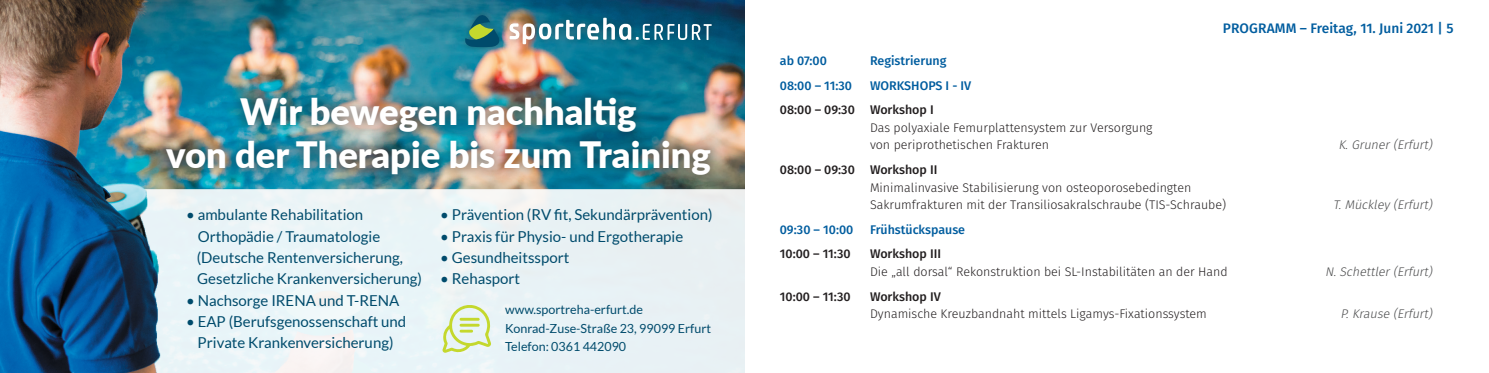
<style>
.page{position:relative;width:1489px;height:373px;background:#fff}
.page>*{position:absolute;margin:0;border:0;box-sizing:border-box;transform-origin:0 0}
.t1{font:900 36.25px/43.5px "Lato";color:#fff;text-align:center}
.t2{font:15px/21.2px "Lato";color:#004b6c}
.t3{font:500 13.75px "Fira Sans";color:#015d9f}
.t4{font:300 12.5px/17.5px "Fira Sans";color:#231f20}
.Programmheadline{font:500 12.5px "Fira Sans";color:#231f20}
.t5{font:12.5px/18.5px "Lato";color:#004b6c}
.Programmheadline-2{font:500 12.5px "Fira Sans";color:#015d9f}
.t6{font:italic 300 12.5px "Fira Sans";color:#4b4c4d}
</style>
<div class="page">
<img style="left:191px;top:0;width:553px;height:189px">
<svg style="left:191px;top:189px;width:553px;height:183px"></svg>
<div style="left:155px;top:85px;width:566px;height:101px;background:#231f20;opacity:.7"></div>
<img style="left:0;top:0;width:191px;height:372px">
<div style="left:458px;top:9px;width:260px;height:45px;background:#231f20;opacity:.4"></div>
<svg style="left:509px;top:18px;width:202px;height:26px"></svg>
<svg style="left:464px;top:14px;width:37px;height:33px"></svg>
<svg style="left:442px;top:302px;width:51px;height:50px"></svg>
<p class="t1" style="left:166px;top:88px;width:546px">Wir bewegen nachhaltig<br>von der Therapie bis zum Training</p>
<p class="t2" style="left:197px;top:204px;width:227px;text-indent:-11px">• ambulante Rehabilitation<br>Orthopädie / Traumatologie (Deutsche Rentenversicherung,<br>Gesetzliche Krankenversicherung)</p>
<p class="t2" style="left:186px;top:289px;width:215px">• Nachsorge IRENA und T-RENA</p>
<p class="t2" style="left:186px;top:310px;width:222px;text-align:center">• EAP (Berufsgenossenschaft und<br>Private Krankenversicherung)</p>
<p class="t5" style="left:505px;top:299px;width:207px">www.sportreha-erfurt.de<br>Konrad-Zuse-Straße 23, 99099 Erfurt<br>Telefon: 0361 442090</p>
<p class="t2" style="left:440px;top:204px;width:274px">• Prävention (RV fit, Sekundärprävention)</p>
<p class="t2" style="left:440px;top:225px;width:244px">• Praxis für Physio- und Ergotherapie</p>
<p class="t2" style="left:440px;top:246px;width:130px">• Gesundheitssport</p>
<p class="t2" style="left:440px;top:267px;width:81px">• Rehasport</p>
<p class="Programmheadline-2" style="left:780px;top:50px;width:48px">ab 07:00</p>
<p class="Programmheadline-2" style="left:870px;top:50px;width:78px">Registrierung</p>
<p class="Programmheadline-2" style="left:780px;top:75px;width:74px">08:00 – 11:30</p>
<p class="Programmheadline-2" style="left:870px;top:75px;width:103px">WORKSHOPS I - IV</p>
<p class="Programmheadline" style="left:780px;top:100px;width:155px">08:00 – 09:30 Workshop I</p>
<p class="t4" style="left:870px;top:118px;width:284px">Das polyaxiale Femurplattensystem zur Versorgung von periprothetischen Frakturen</p>
<p class="t3" style="left:1222px;top:17px;width:232px">PROGRAMM – Freitag, 11. Juni 2021 | 5</p>
<p class="t6" style="left:1338px;top:136px;width:98px">K.Gruner(Erfurt)</p>
<p class="Programmheadline" style="left:780px;top:159px;width:159px">08:00 – 09:30 Workshop II</p>
<p class="t4" style="left:870px;top:178px;width:357px">Minimalinvasive Stabilisierung von osteoporosebedingten<br>Sakrumfrakturen mit der Transiliosakralschraube (TIS-Schraube)</p>
<p class="t6" style="left:1332px;top:195px;width:104px">T.Mückley (Erfurt)</p>
<p class="Programmheadline-2" style="left:780px;top:219px;width:75px">09:30 – 10:00</p>
<p class="Programmheadline-2" style="left:870px;top:219px;width:97px">Frühstückspause</p>
<p class="Programmheadline" style="left:780px;top:243px;width:72px">10:00 – 11:30</p>
<p class="Programmheadline" style="left:870px;top:243px;width:73px">Workshop III</p>
<p class="t4" style="left:870px;top:262px;width:359px">Die „all dorsal“ Rekonstruktion bei SL-Instabilitäten an der Hand</p>
<p class="t6" style="left:1324px;top:262px;width:112px">N.Schettler(Erfurt)</p>
<p class="Programmheadline" style="left:780px;top:285px;width:72px">10:00 – 11:30</p>
<p class="Programmheadline" style="left:870px;top:285px;width:72px">Workshop IV</p>
<p class="t4" style="left:870px;top:304px;width:338px">Dynamische Kreuzbandnaht mittels Ligamys-Fixationssystem</p>
<p class="t6" style="left:1340px;top:304px;width:96px">P.Krause (Erfurt)</p>
</div>
